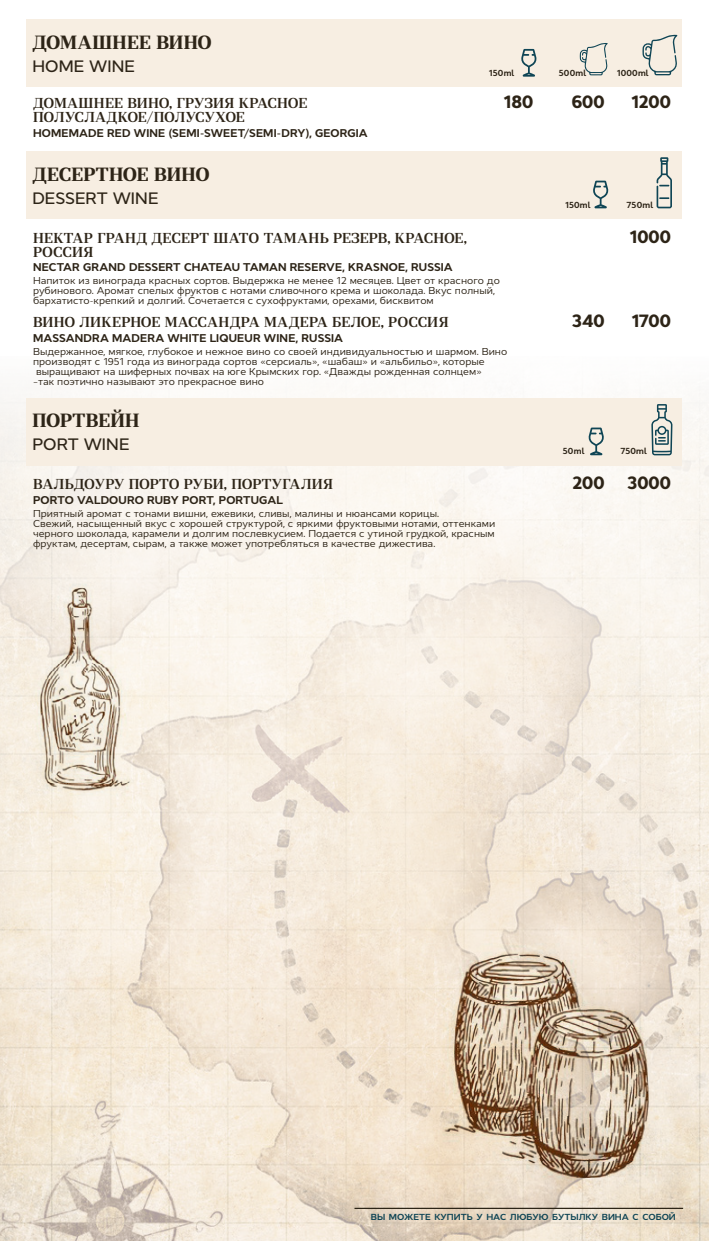
<style>
.page{position:relative;width:709px;height:1241px;background:#fff}
.page>*{position:absolute;margin:0;border:0;box-sizing:border-box;transform-origin:0 0}
.t1{font:700 19.12px "Rolleston Display";letter-spacing:.01em;color:#2d2417}
.t2{font:800 17.75px "Cyntho Next";letter-spacing:-.005em;color:#2d2417}
.t3{font:500 16.5px "Cyntho Next";letter-spacing:.005em;color:#2d2417}
.t4{font:600 14.38px "Rolleston Display";letter-spacing:.01em;color:#2d2417}
.t5{font:600 14.38px "Rolleston Display";letter-spacing:-.01em;color:#2d2417}
.t6{font:500 12.25px "Cyntho Next";color:#0f4555}
.t7{font:700 11.25px "Cyntho Next";letter-spacing:.01em;color:#2d2417}
.t8{font:10px/10px "Cyntho Next";color:#2d2417}
.t9{font:700 8.75px "Cyntho Next";letter-spacing:.025em;color:#2d2417}
</style>
<div class="page">
<img style="left:0;top:394px;width:709px;height:846px">
<div style="left:27px;top:151px;width:655px;height:68px;background:#f7eee2"></div>
<div style="left:27px;top:19px;width:655px;height:68px;background:#f7eee2"></div>
<div style="left:27px;top:398px;width:655px;height:67px;background:#f7eee2"></div>
<svg style="left:656px;top:157px;width:16px;height:51px"></svg>
<svg style="left:651px;top:404px;width:21px;height:51px"></svg>
<svg style="left:521px;top:49px;width:16px;height:28px"></svg>
<svg style="left:593px;top:181px;width:16px;height:27px"></svg>
<svg style="left:588px;top:427px;width:16px;height:28px"></svg>
<svg style="left:642px;top:35px;width:35px;height:40px"></svg>
<svg style="left:580px;top:43px;width:27px;height:32px"></svg>
<hr style="left:354px;top:1207px;width:329px;height:1px;background:#2d2517">
<img style="left:431px;top:937px;width:220px;height:244px">
<img style="left:33px;top:581px;width:113px;height:227px">
<h1 class="t1" style="left:32px;top:30px;width:181px">ДОМАШНЕЕ ВИНО</h1>
<h3 class="t3" style="left:32px;top:56px;width:104px">HOME WINE</h3>
<p class="t9" style="left:489px;top:68px;width:27px">150ml</p>
<p class="t9" style="left:559px;top:68px;width:29px">500ml</p>
<p class="t9" style="left:616px;top:68px;width:33px">1000ml</p>
<h3 class="t4" style="left:33px;top:94px;width:276px">ДОМАШНЕЕ ВИНО, ГРУЗИЯ КРАСНОЕ</h3>
<h2 class="t2" style="left:503px;top:92px;width:31px">180</h2>
<h2 class="t2" style="left:571px;top:92px;width:34px">600</h2>
<h2 class="t2" style="left:631px;top:92px;width:41px">1200</h2>
<h3 class="t5" style="left:33px;top:108px;width:213px">ПОЛУСЛАДКОЕ/ПОЛУСУХОЕ</h3>
<p class="t7" style="left:33px;top:126px;width:336px">HOMEMADE RED WINE (SEMI-SWEET/SEMI-DRY), GEORGIA</p>
<h1 class="t1" style="left:32px;top:162px;width:179px">ДЕСЕРТНОЕ ВИНО</h1>
<h3 class="t3" style="left:32px;top:188px;width:128px">DESSERT WINE</h3>
<p class="t9" style="left:565px;top:200px;width:27px">150ml</p>
<p class="t9" style="left:626px;top:200px;width:28px">750ml</p>
<h3 class="t4" style="left:33px;top:229px;width:435px">НЕКТАР ГРАНД ДЕСЕРТ ШАТО ТАМАНЬ РЕЗЕРВ, КРАСНОЕ,</h3>
<h2 class="t2" style="left:629px;top:226px;width:43px">1000</h2>
<h3 class="t4" style="left:33px;top:242px;width:62px">РОССИЯ</h3>
<p class="t7" style="left:33px;top:261px;width:421px">NECTAR GRAND DESSERT CHATEAU TAMAN RESERVE, KRASNOE, RUSSIA</p>
<p class="t8" style="left:33px;top:275px;width:468px">Напиток из винограда красных сортов. Выдержка не менее 12 месяцев. Цвет от красного до рубинового. Аромат спелых фруктов с нотами сливочного крема и шоколада. Вкус полный, бархатисто-крепкий и долгий. Сочетается с сухофруктами, орехами, бисквитом</p>
<h3 class="t4" style="left:33px;top:313px;width:417px">ВИНО ЛИКЕРНОЕ МАССАНДРА МАДЕРА БЕЛОЕ, РОССИЯ</h3>
<h2 class="t2" style="left:572px;top:311px;width:34px">340</h2>
<h2 class="t2" style="left:631px;top:311px;width:41px">1700</h2>
<p class="t7" style="left:33px;top:331px;width:311px">MASSANDRA MADERA WHITE LIQUEUR WINE, RUSSIA</p>
<p class="t8" style="left:33px;top:346px;width:475px">Выдержанное, мягкое, глубокое и нежное вино со своей индивидуальностью и шармом. Вино производят с 1951 года из винограда сортов «серсиаль», «шабаш» и «альбильо», которые выращивают на шиферных почвах на юге Крымских гор. «Дважды рожденная солнцем»<br>–так поэтично называют это прекрасное вино</p>
<h1 class="t1" style="left:32px;top:408px;width:108px">ПОРТВЕЙН</h1>
<h3 class="t3" style="left:32px;top:434px;width:99px">PORT WINE</h3>
<p class="t9" style="left:563px;top:446px;width:23px">50ml</p>
<p class="t9" style="left:620px;top:446px;width:28px">750ml</p>
<h3 class="t4" style="left:33px;top:475px;width:301px">ВАЛЬДОУРУ ПОРТО РУБИ, ПОРТУГАЛИЯ</h3>
<h2 class="t2" style="left:572px;top:472px;width:34px">200</h2>
<h2 class="t2" style="left:627px;top:472px;width:45px">3000</h2>
<p class="t7" style="left:33px;top:493px;width:251px">PORTO VALDOURO RUBY PORT, PORTUGAL</p>
<p class="t8" style="left:33px;top:508px;width:463px">Приятный аромат с тонами вишни, ежевики, сливы, малины и нюансами корицы.<br>Свежий, насыщенный вкус с хорошей структурой, с яркими фруктовыми нотами, оттенками черного шоколада, карамели и долгим послевкусием. Подается с утиной грудкой, красным фруктам, десертам, сырам, а также может употребляться в качестве дижестива.</p>
<p class="t6" style="left:371px;top:1208px;width:306px">Вы можете купить у нас любую бутылку вина с собой</p>
</div>
